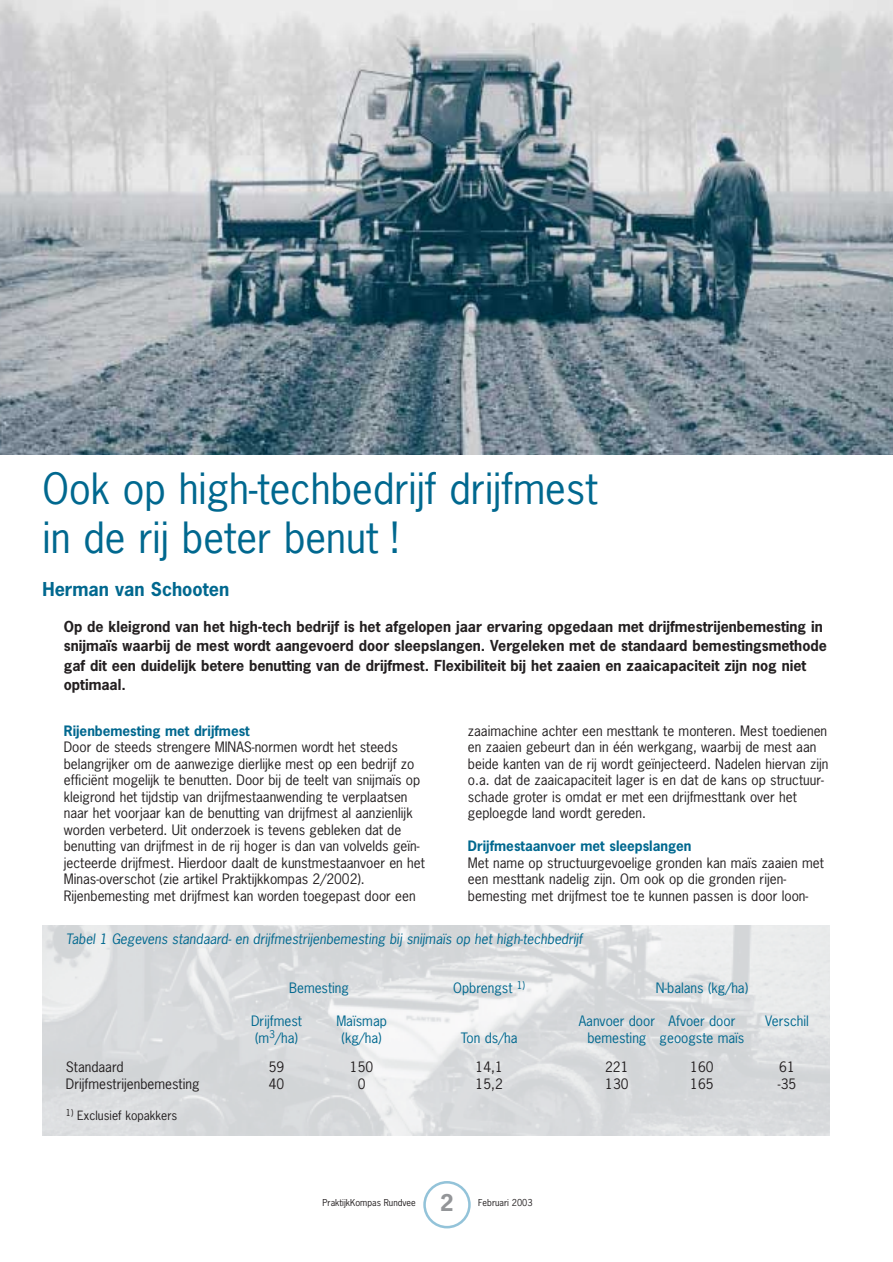
<style>
.page{position:relative;width:893px;height:1262px;background:#fff}
.page>*{position:absolute;margin:0;border:0;box-sizing:border-box;transform-origin:0 0}
.t1{font:40.5px/48.6px "News Gothic";color:#00688f}
.t2{font:700 21.75px "News Gothic";color:#939598}
.t3{font:700 18px "News Gothic";color:#00688f}
.t4{font:700 14.25px/19.5px "News Gothic";color:#231f20}
.t5{font:13.5px/16.5px "News Gothic";color:#231f20}
.t6{font:13.5px "News Gothic";color:#00688f}
.t7{font:700 13.5px "News Gothic";color:#00688f}
.t8{font:12px "News Gothic";color:#231f20}
.t9{font:9px "News Gothic";color:#231f20}
</style>
<div class="page">
<svg style="left:423px;top:1181px;width:47px;height:47px"></svg>
<img style="left:0;top:0;width:892px;height:455px">
<img style="left:43px;top:925px;width:786px;height:210px">
<h1 class="t1" style="left:43px;top:468px;width:556px">Ook op high-techbedrijf drijfmest in de rij beter benut !</h1>
<h3 class="t3" style="left:43px;top:582px;width:188px">Herman van Schooten</h3>
<p class="t4" style="left:64px;top:618px;width:764px">Op de kleigrond van het high-tech bedrijf is het afgelopen jaar ervaring opgedaan met drijfmestrijenbemesting in snijmaïs waarbij de mest wordt aangevoerd door sleepslangen. Vergeleken met de standaard bemestingsmethode gaf dit een duidelijk betere benutting van de drijfmest. Flexibiliteit bij het zaaien en zaaicapaciteit zijn nog niet optimaal.</p>
<p class="t7" style="left:64px;top:725px;width:187px">Rijenbemesting met drijfmest</p>
<p class="t5" style="left:64px;top:740px;width:362px">Door de steeds strengere MINAS-normen wordt het steeds belangrijker om de aanwezige dierlijke mest op een bedrijf zo efficiënt mogelijk te benutten. Door bij de teelt van snijmaïs op kleigrond het tijdstip van drijfmestaanwending te verplaatsen naar het voorjaar kan de benutting van drijfmest al aanzienlijk worden verbeterd. Uit onderzoek is tevens gebleken dat de benutting van drijfmest in de rij hoger is dan van volvelds geïn&shy;jecteerde drijfmest. Hierdoor daalt de kunstmestaanvoer en het Minas-overschot (zie artikel Praktijkkompas 2/2002).<br>Rijenbemesting met drijfmest kan worden toegepast door een</p>
<p class="t5" style="left:468px;top:723px;width:362px">zaaimachine achter een mesttank te monteren. Mest toedienen en zaaien gebeurt dan in één werkgang, waarbij de mest aan beide kanten van de rij wordt geïnjecteerd. Nadelen hiervan zijn o.a. dat de zaaicapaciteit lager is en dat de kans op structuur&shy;schade groter is omdat er met een drijfmesttank over het geploegde land wordt gereden.</p>
<p class="t7" style="left:468px;top:840px;width:225px">Drijfmestaanvoer met sleepslangen</p>
<p class="t5" style="left:468px;top:855px;width:357px">Met name op structuurgevoelige gronden kan maïs zaaien met een mesttank nadelig zijn. Om ook op die gronden rijen&shy;bemesting met drijfmest toe te kunnen passen is door loon-</p>
<p class="t6" style="left:66px;top:933px;width:518px">Tabel 1 Gegevens standaard- en drijfmestrijenbemesting bij snijmaïs op het high-techbedrijf</p>
<p class="t6" style="left:289px;top:982px;width:61px">Bemesting</p>
<p class="t6" style="left:453px;top:982px;width:73px">Opbrengst <sup>1)</sup></p>
<p class="t6" style="left:655px;top:982px;width:94px">N-balans (kg/ha)</p>
<p class="t6" style="left:251px;top:1015px;width:52px">Drijfmest</p>
<p class="t6" style="left:336px;top:1015px;width:52px">Maïsmap</p>
<p class="t6" style="left:578px;top:1015px;width:158px">Aanvoer door Afvoer door</p>
<p class="t6" style="left:765px;top:1015px;width:45px">Verschil</p>
<p class="t6" style="left:255px;top:1032px;width:44px">(m<sup>3</sup>/ha)</p>
<p class="t6" style="left:341px;top:1032px;width:42px">(kg/ha)</p>
<p class="t6" style="left:461px;top:1032px;width:58px">Ton ds/ha</p>
<p class="t6" style="left:587px;top:1032px;width:158px">bemesting geoogste maïs</p>
<p class="t5" style="left:66px;top:1060px;width:59px">Standaard</p>
<p class="t5" style="left:269px;top:1060px;width:17px">59</p>
<p class="t5" style="left:350px;top:1060px;width:25px">150</p>
<p class="t5" style="left:475px;top:1060px;width:29px">14,1</p>
<p class="t5" style="left:605px;top:1060px;width:25px">221</p>
<p class="t5" style="left:690px;top:1060px;width:25px">160</p>
<p class="t5" style="left:779px;top:1060px;width:17px">61</p>
<p class="t5" style="left:66px;top:1076px;width:135px">Drijfmestrijenbemesting</p>
<p class="t5" style="left:269px;top:1076px;width:17px">40</p>
<p class="t5" style="left:358px;top:1076px;width:9px">0</p>
<p class="t5" style="left:475px;top:1076px;width:29px">15,2</p>
<p class="t5" style="left:605px;top:1076px;width:25px">130</p>
<p class="t5" style="left:690px;top:1076px;width:25px">165</p>
<p class="t5" style="left:777px;top:1076px;width:20px">-35</p>
<p class="t8" style="left:66px;top:1110px;width:113px"><sup>1)</sup> Exclusief kopakkers</p>
<h2 class="t2" style="left:440px;top:1194px;width:15px">2</h2>
<p class="t9" style="left:322px;top:1199px;width:95px">PraktijkKompas Rundvee</p>
<p class="t9" style="left:478px;top:1199px;width:56px">Februari 2003</p>
</div>
